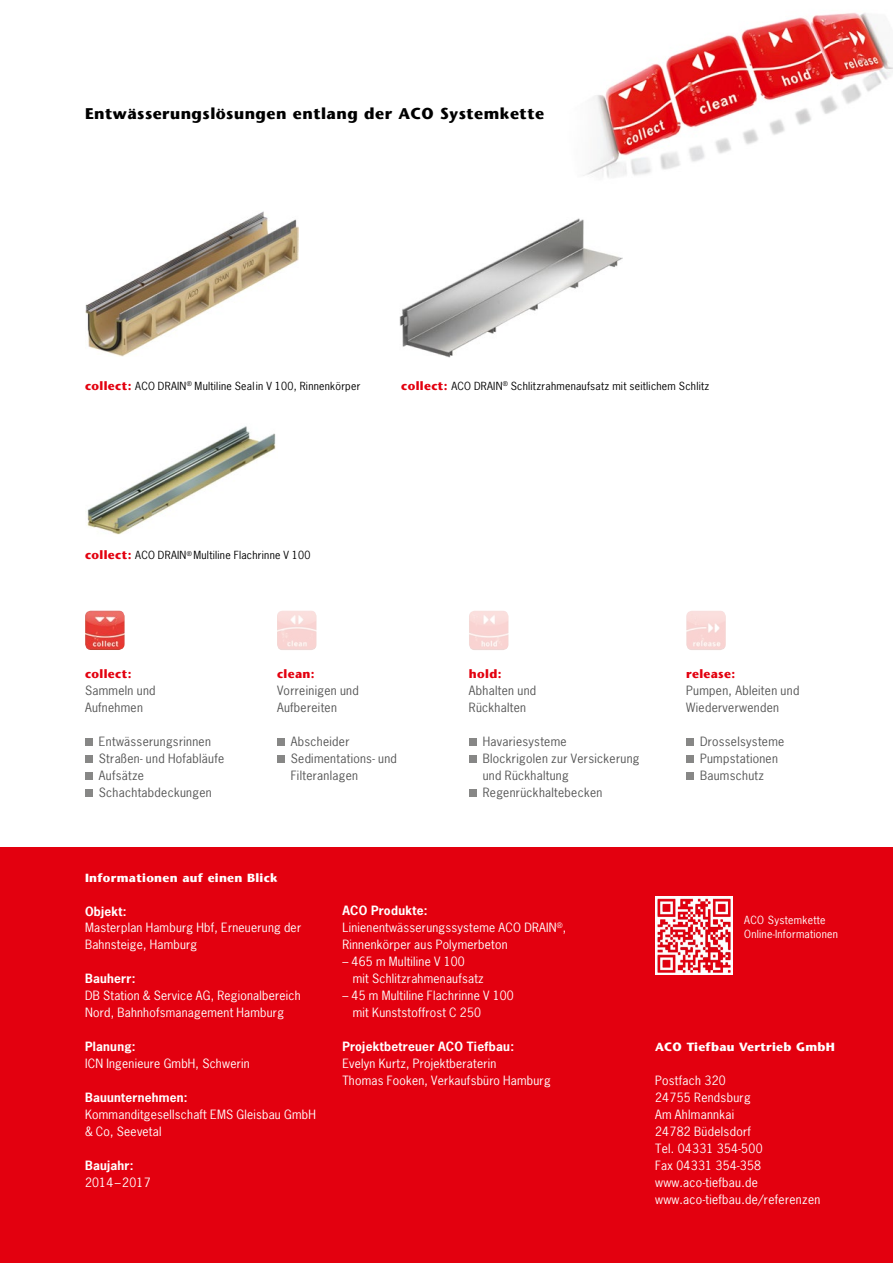
<style>
.page{position:relative;width:893px;height:1263px;background:#fff}
.page>*{position:absolute;margin:0;border:0;box-sizing:border-box;transform-origin:0 0}
.t1{font:700 15.75px "ITC Stone Sans";letter-spacing:.03em;color:#000}
.t2{font:12px/17px "News Gothic";letter-spacing:.02em;color:#fff}
.t3{font:12px/17px "News Gothic";letter-spacing:.025em;color:#565656}
.t4{font:700 12px "News Gothic";letter-spacing:.02em;color:#fff}
.t5{font:700 12px "ITC Stone Sans";letter-spacing:.025em;color:#fff}
.t6{font:700 12px "ITC Stone Sans";letter-spacing:.03em;color:#e3000f}
.t7{font:10.5px "News Gothic";letter-spacing:.025em;color:#000}
.t8{font:10.5px/14.2px "News Gothic";letter-spacing:.025em;color:#fff}
.s1{font-family:"ITC Stone Sans";font-weight:700;font-size:12px;color:#e3000f}
.s2{font-weight:700}
</style>
<div class="page">
<img style="left:583px;top:12px;width:310px;height:166px">
<img style="left:85px;top:211px;width:213px;height:146px">
<img style="left:399px;top:218px;width:224px;height:139px">
<img style="left:87px;top:426px;width:189px;height:109px">
<div style="left:0;top:848px;width:893px;height:415px;background:#e3000f"></div>
<img style="left:655px;top:896px;width:78px;height:78px">
<img style="left:277px;top:610px;width:40px;height:40px">
<img style="left:469px;top:611px;width:39px;height:39px">
<img style="left:686px;top:611px;width:40px;height:39px">
<img style="left:85px;top:610px;width:40px;height:40px">
<div style="left:85px;top:739px;width:7px;height:7px;background:#878786"></div>
<div style="left:85px;top:756px;width:7px;height:7px;background:#878786"></div>
<div style="left:85px;top:772px;width:7px;height:8px;background:#878786"></div>
<div style="left:85px;top:789px;width:7px;height:8px;background:#878786"></div>
<div style="left:686px;top:739px;width:7px;height:7px;background:#878786"></div>
<div style="left:686px;top:756px;width:7px;height:7px;background:#878786"></div>
<div style="left:686px;top:772px;width:7px;height:8px;background:#878786"></div>
<div style="left:469px;top:739px;width:7px;height:7px;background:#878786"></div>
<div style="left:469px;top:756px;width:7px;height:7px;background:#878786"></div>
<div style="left:469px;top:789px;width:7px;height:8px;background:#878786"></div>
<div style="left:277px;top:739px;width:7px;height:7px;background:#878786"></div>
<div style="left:277px;top:756px;width:7px;height:7px;background:#878786"></div>
<h1 class="t1" style="left:85px;top:103px;width:461px">Entwässerungslösungen entlang der ACO Systemkette</h1>
<p class="t7" style="left:85px;top:379px;width:277px"><span class="s1">collect:</span> ACO DRAIN<sup>®</sup> Multiline Sealin V 100, Rinnenkörper</p>
<p class="t7" style="left:401px;top:379px;width:310px"><span class="s1">collect:</span> ACO DRAIN<sup>®</sup> Schlitzrahmenaufsatz mit seitlichem Schlitz</p>
<p class="t7" style="left:85px;top:549px;width:227px"><span class="s1">collect:</span> ACO DRAIN<sup>®</sup> Multiline Flachrinne V 100</p>
<p class="t6" style="left:85px;top:666px;width:48px">collect:</p>
<p class="t3" style="left:85px;top:682px;width:72px">Sammeln und<br>Aufnehmen</p>
<p class="t3" style="left:99px;top:732px;width:127px">Entwässerungsrinnen<br>Straßen- und Hofabläufe<br>Aufsätze<br>Schachtabdeckungen</p>
<p class="t6" style="left:277px;top:666px;width:39px">clean:</p>
<p class="t3" style="left:277px;top:682px;width:83px">Vorreinigen und<br>Aufbereiten</p>
<p class="t3" style="left:291px;top:732px;width:108px">Abscheider<br>Sedimentations- und<br>Filteranlagen</p>
<p class="t6" style="left:469px;top:666px;width:34px">hold:</p>
<p class="t3" style="left:469px;top:682px;width:69px">Abhalten und<br>Rückhalten</p>
<p class="t3" style="left:483px;top:732px;width:158px">Havariesysteme<br>Blockrigolen zur Versickerung und Rückhaltung<br>Regenrückhaltebecken</p>
<p class="t6" style="left:686px;top:666px;width:50px">release:</p>
<p class="t3" style="left:686px;top:682px;width:115px">Pumpen, Ableiten und<br>Wiederverwenden</p>
<p class="t3" style="left:700px;top:732px;width:86px">Drosselsysteme<br>Pumpstationen<br>Baumschutz</p>
<p class="t5" style="left:85px;top:870px;width:194px">Informationen auf einen Blick</p>
<p class="t4" style="left:85px;top:903px;width:43px">Objekt:</p>
<p class="t2" style="left:85px;top:919px;width:218px">Masterplan Hamburg Hbf, Erneuerung der<br>Bahnsteige, Hamburg</p>
<p class="t4" style="left:85px;top:971px;width:52px">Bauherr:</p>
<p class="t2" style="left:85px;top:987px;width:217px">DB Station &amp; Service AG, Regionalbereich<br>Nord, Bahnhofsmanagement Hamburg</p>
<p class="t4" style="left:85px;top:1039px;width:52px">Planung:</p>
<p class="t2" style="left:85px;top:1055px;width:166px">ICN Ingenieure GmbH, Schwerin</p>
<p class="t4" style="left:85px;top:1089px;width:104px">Bauunternehmen:</p>
<p class="t2" style="left:85px;top:1105px;width:232px">Kommanditgesellschaft EMS Gleisbau GmbH &amp; Co, Seevetal</p>
<p class="t4" style="left:85px;top:1157px;width:50px">Baujahr:</p>
<p class="t2" style="left:85px;top:1173px;width:67px">2014–2017</p>
<p class="t2" style="left:342px;top:902px;width:226px"><span class="s2">ACO Produkte:<br></span>Linienentwässerungssysteme ACO DRAIN<sup>®</sup>,<br>Rinnenkörper aus Polymerbeton</p>
<p class="t2" style="left:353px;top:953px;width:132px;text-indent:-10px">– 465 m Multiline V 100 mit Schlitzrahmenaufsatz</p>
<p class="t2" style="left:353px;top:987px;width:163px;text-indent:-10px">– 45 m Multiline Flachrinne V 100 mit Kunststoffrost C 250</p>
<p class="t4" style="left:342px;top:1038px;width:173px">Projektbetreuer ACO Tiefbau:</p>
<p class="t2" style="left:342px;top:1055px;width:210px">Evelyn Kurtz, Projektberaterin<br>Thomas Fooken, Verkaufsbüro Hamburg</p>
<p class="t8" style="left:744px;top:912px;width:95px">ACO Systemkette<br>Online-Informationen</p>
<p class="t5" style="left:655px;top:1039px;width:181px">ACO Tiefbau Vertrieb GmbH</p>
<p class="t2" style="left:655px;top:1071px;width:167px">Postfach 320<br>24755 Rendsburg<br>Am Ahlmannkai<br>24782 Büdelsdorf<br>Tel. 04331 354-500<br>Fax 04331 354-358 www.aco-tiefbau.de www.aco-tiefbau.de/referenzen</p>
</div>
